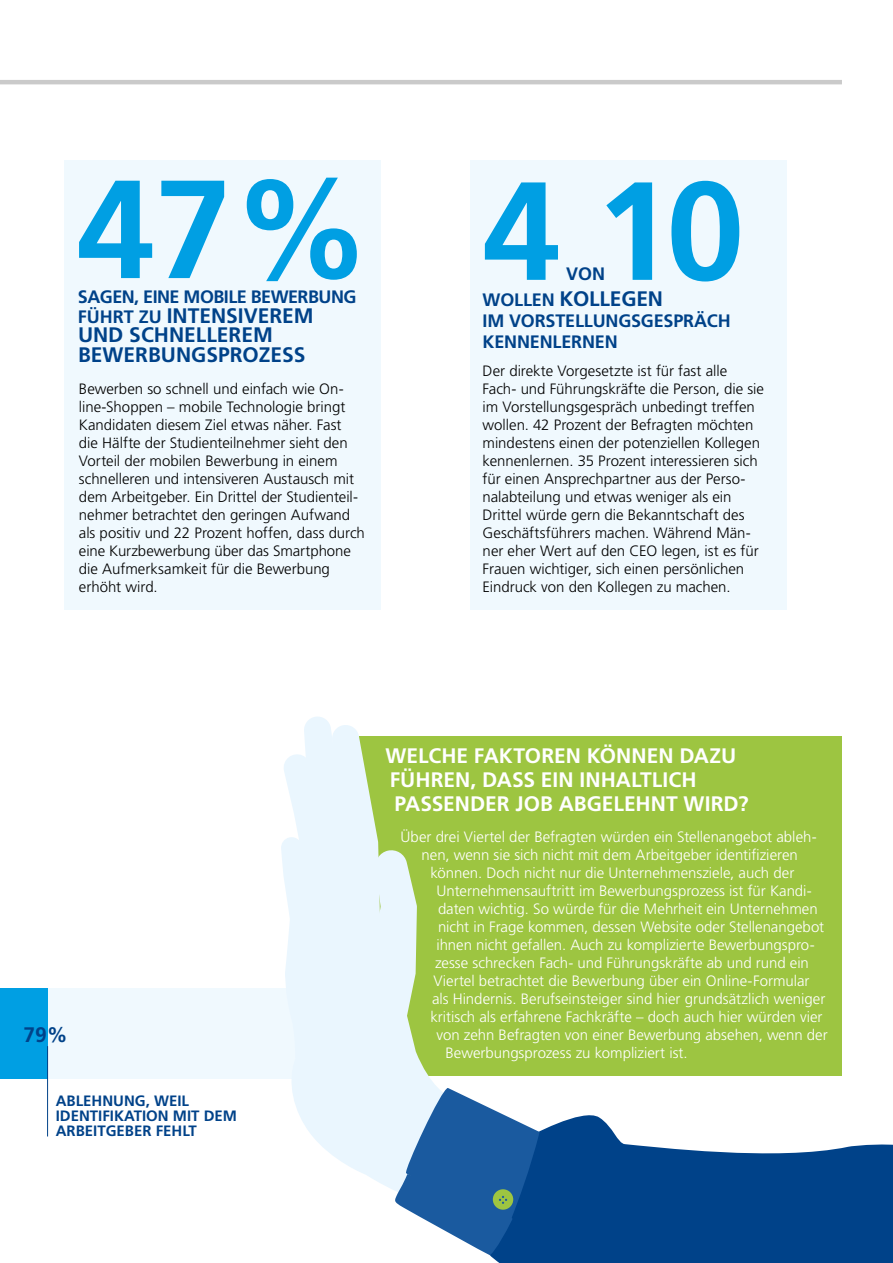
<style>
.page{position:relative;width:893px;height:1263px;background:#fff}
.page>*{position:absolute;margin:0;border:0;box-sizing:border-box;transform-origin:0 0}
.t1{font:700 139.5px "Frutiger LT Std";color:#009fe3}
.t2{font:700 21px/24px "Frutiger LT Std";color:#fff}
.t3{font:700 21px/19.5px "Frutiger LT Std";color:#004289}
.t4{font:700 18px/21px "Frutiger LT Std";letter-spacing:-.01em;color:#004289}
.t5{font:700 18px "Frutiger LT Std";letter-spacing:-.03em;color:#004289}
.t6{font:300 15px/18px "Frutiger LT Std";color:#000}
.t7{font:300 15px "Frutiger LT Std";color:#fff}
.t8{font:700 15px/15px "Frutiger LT Std";color:#004289}
.s1{font-size:18px}
</style>
<div class="page">
<hr style="left:0;top:80px;width:842px;height:4px;background:#cacaca">
<div style="left:360px;top:736px;width:482px;height:340px;background:#9dc541"></div>
<div style="left:0;top:988px;width:298px;height:90px;background:#f0f9fe"></div>
<div style="left:0;top:988px;width:48px;height:90px;background:#009fe3"></div>
<hr style="left:47px;top:1046px;width:1px;height:90px;background:#004289">
<svg style="left:489px;top:1115px;width:404px;height:148px;fill:#004289"></svg>
<svg style="left:265px;top:717px;width:275px;height:538px"></svg>
<div style="left:470px;top:160px;width:317px;height:450px;background:#f0f9fe"></div>
<div style="left:64px;top:160px;width:317px;height:450px;background:#f0f9fe"></div>
<h1 class="t1" style="left:77px;top:148px;width:296px">47%</h1>
<p class="t5" style="left:78px;top:286px;width:280px">SAGEN, EINE MOBILE BEWERBUNG</p>
<h2 class="t3" style="left:78px;top:306px;width:237px"><span class="s1">FÜHRT ZU</span> INTENSIVEREM<br>UND SCHNELLEREM<br>BEWERBUNGSPROZESS</h2>
<p class="t6" style="left:79px;top:380px;width:288px">Bewerben so schnell und einfach wie On&shy;line-Shoppen – mobile Technologie bringt Kandidaten diesem Ziel etwas näher. Fast<br>die Hälfte der Studienteilnehmer sieht den Vorteil der mobilen Bewerbung in einem schnelleren und intensiveren Austausch mit dem Arbeitgeber. Ein Drittel der Studienteil&shy;nehmer betrachtet den geringen Aufwand als positiv und 22 Prozent hoffen, dass durch eine Kurzbewerbung über das Smartphone die Aufmerksamkeit für die Bewerbung erhöht wird.</p>
<h1 class="t1" style="left:483px;top:149px;width:263px">410</h1>
<h2 class="t3" style="left:483px;top:289px;width:182px"><span class="s1">WOLLEN</span> KOLLEGEN</h2>
<p class="t4" style="left:566px;top:263px;width:41px">VON</p>
<p class="t4" style="left:483px;top:311px;width:250px">IM VORSTELLUNGSGESPRÄCH<br>KENNENLERNEN</p>
<p class="t6" style="left:483px;top:362px;width:283px">Der direkte Vorgesetzte ist für fast alle Fach- und Führungskräfte die Person, die sie im Vorstellungsgespräch unbedingt treffen wollen. 42 Prozent der Befragten möchten mindestens einen der potenziellen Kollegen kennenlernen. 35 Prozent interessieren sich für einen Ansprechpartner aus der Perso&shy;nalabteilung und etwas weniger als ein Drittel würde gern die Bekanntschaft des Geschäftsführers machen. Während Män&shy;ner eher Wert auf den CEO legen, ist es für Frauen wichtiger, sich einen persönlichen Eindruck von den Kollegen zu machen.</p>
<h2 class="t3" style="left:23px;top:1025px;width:46px">79%</h2>
<p class="t8" style="left:56px;top:1093px;width:183px">ABLEHNUNG, WEIL<br>IDENTIFIKATION MIT DEM<br>ARBEITGEBER FEHLT</p>
<h2 class="t2" style="left:385px;top:744px;width:364px">WELCHE FAKTOREN KÖNNEN DAZU<br>FÜHREN, DASS EIN INHALTLICH<br>PASSENDER JOB ABGELEHNT WIRD?</h2>
<p class="t7" style="left:400px;top:828px;width:418px">Über drei Viertel der Befragten würden ein Stellenangebot ableh-</p>
<p class="t7" style="left:421px;top:846px;width:378px">nen, wenn sie sich nicht mit dem Arbeitgeber identifizieren</p>
<p class="t7" style="left:430px;top:864px;width:365px">können. Doch nicht nur die Unternehmensziele, auch der</p>
<p class="t7" style="left:436px;top:882px;width:377px">Unternehmensauftritt im Bewerbungsprozess ist für Kandi-</p>
<p class="t7" style="left:438px;top:900px;width:381px">daten wichtig. So würde für die Mehrheit ein Unternehmen</p>
<p class="t7" style="left:438px;top:918px;width:388px">nicht in Frage kommen, dessen Website oder Stellenangebot</p>
<p class="t7" style="left:436px;top:936px;width:380px">ihnen nicht gefallen. Auch zu komplizierte Bewerbungspro-</p>
<p class="t7" style="left:435px;top:954px;width:375px">zesse schrecken Fach- und Führungskräfte ab und rund ein</p>
<p class="t7" style="left:433px;top:972px;width:378px">Viertel betrachtet die Bewerbung über ein Online-Formular</p>
<p class="t7" style="left:432px;top:990px;width:395px">als Hindernis. Berufseinsteiger sind hier grundsätzlich weniger</p>
<p class="t7" style="left:430px;top:1008px;width:394px">kritisch als erfahrene Fachkräfte – doch auch hier würden vier</p>
<p class="t7" style="left:436px;top:1026px;width:393px">von zehn Befragten von einer Bewerbung absehen, wenn der</p>
<p class="t7" style="left:445px;top:1044px;width:244px">Bewerbungsprozess zu kompliziert ist.</p>
</div>
